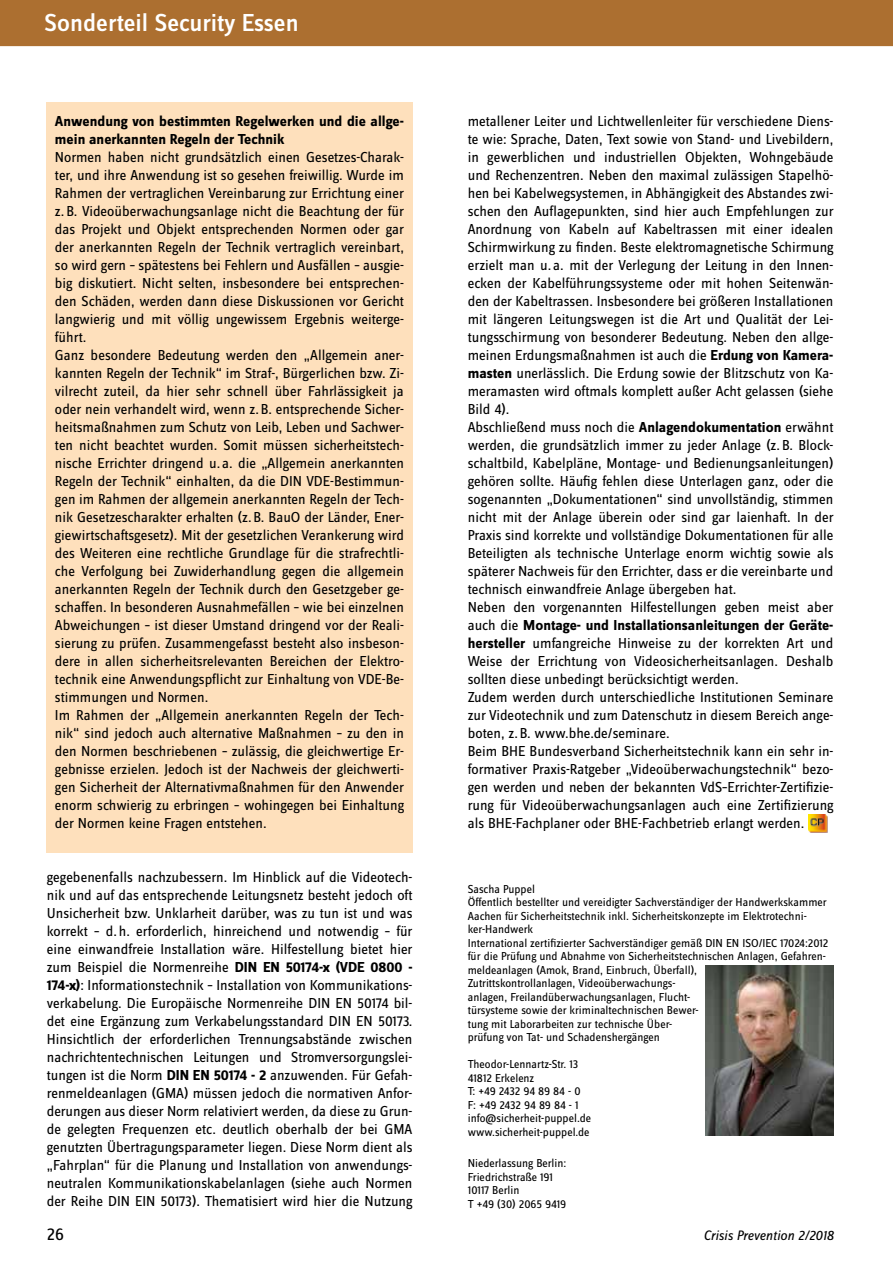
<style>
.page{position:relative;width:893px;height:1263px;background:#fff}
.page>*{position:absolute;margin:0;border:0;box-sizing:border-box;transform-origin:0 0}
.t1{font:500 25.5px "Zine Sans Display OT";color:#fff}
.t2{font:18px "Zine Sans Display OT";color:#000}
.t3{font:15px/18px "Zine Sans Display OT";color:#000}
.t4{font:700 15px/18px "Zine Sans Display OT";color:#000}
.t5{font:italic 14.25px "Zine Sans Display OT";letter-spacing:-.005em;color:#000}
.t6{font:12px/13.5px "Zine Sans Display OT";color:#000}
.s1{font-weight:700}
</style>
<div class="page">
<div style="left:0;top:0;width:893px;height:46px;background:#ac6f30"></div>
<img style="left:809px;top:814px;width:19px;height:19px">
<img style="left:706px;top:965px;width:127px;height:171px">
<div style="left:46px;top:102px;width:366px;height:750px;background:#fee0bc"></div>
<h1 class="t1" style="left:45px;top:8px;width:256px">Sonderteil Security Essen</h1>
<p class="t4" style="left:55px;top:112px;width:350px">Anwendung von bestimmten Regelwerken und die allge&shy;mein anerkannten Regeln der Technik</p>
<p class="t3" style="left:55px;top:148px;width:351px">Normen haben nicht grundsätzlich einen Gesetzes-Charak&shy;ter, und ihre Anwendung ist so gesehen freiwillig. Wurde im Rahmen der vertraglichen Vereinbarung zur Errichtung einer z.B. Videoüberwachungsanlage nicht die Beachtung der für das Projekt und Objekt entsprechenden Normen oder gar der anerkannten Regeln der Technik vertraglich vereinbart, so wird gern – spätestens bei Fehlern und Ausfällen – ausgie&shy;big diskutiert. Nicht selten, insbesondere bei entsprechen&shy;den Schäden, werden dann diese Diskussionen vor Gericht langwierig und mit völlig ungewissem Ergebnis weiterge&shy;führt.<br>Ganz besondere Bedeutung werden den „Allgemein aner&shy;kannten Regeln der Technik“ im Straf-, Bürgerlichen bzw. Zi&shy;vilrecht zuteil, da hier sehr schnell über Fahrlässigkeit ja oder nein verhandelt wird, wenn z.B. entsprechende Sicher&shy;heitsmaßnahmen zum Schutz von Leib, Leben und Sachwer&shy;ten nicht beachtet wurden. Somit müssen sicherheitstech&shy;nische Errichter dringend u. a. die „Allgemein anerkannten Regeln der Technik“ einhalten, da die DIN VDE-Bestimmun&shy;gen im Rahmen der allgemein anerkannten Regeln der Tech&shy;nik Gesetzescharakter erhalten (z.B. BauO der Länder, Ener&shy;giewirtschaftsgesetz). Mit der gesetzlichen Verankerung wird des Weiteren eine rechtliche Grundlage für die strafrechtli&shy;che Verfolgung bei Zuwiderhandlung gegen die allgemein anerkannten Regeln der Technik durch den Gesetzgeber ge&shy;schaffen. In besonderen Ausnahmefällen – wie bei einzelnen Abweichungen – ist dieser Umstand dringend vor der Reali&shy;sierung zu prüfen. Zusammengefasst besteht also insbeson&shy;dere in allen sicherheitsrelevanten Bereichen der Elektro&shy;technik eine Anwendungspflicht zur Einhaltung von VDE-Be&shy;stimmungen und Normen.<br>Im Rahmen der „Allgemein anerkannten Regeln der Tech&shy;nik“ sind jedoch auch alternative Maßnahmen – zu den in den Normen beschriebenen – zulässig, die gleichwertige Er&shy;gebnisse erzielen. Jedoch ist der Nachweis der gleichwerti&shy;gen Sicherheit der Alternativmaßnahmen für den Anwender enorm schwierig zu erbringen – wohingegen bei Einhaltung der Normen keine Fragen entstehen.</p>
<p class="t3" style="left:47px;top:868px;width:367px;text-align:justify">gegebenenfalls nachzubessern. Im Hinblick auf die Videotech&shy;nik und auf das entsprechende Leitungsnetz besteht jedoch oft Unsicherheit bzw. Unklarheit darüber, was zu tun ist und was korrekt – d.h. erforderlich, hinreichend und notwendig – für eine einwandfreie Installation wäre. Hilfestellung bietet hier zum Beispiel die Normenreihe <span class="s1">DIN EN 50174-x (VDE 0800 - 174-x)</span>: Informationstechnik – Installation von Kommunikations&shy;verkabelung. Die Europäische Normenreihe DIN EN 50174 bil&shy;det eine Ergänzung zum Verkabelungsstandard DIN EN 50173.<br>Hinsichtlich der erforderlichen Trennungsabstände zwischen nachrichtentechnischen Leitungen und Stromversorgungslei&shy;tungen ist die Norm <span class="s1">DIN EN 50174 - 2</span> anzuwenden. Für Gefah&shy;renmeldeanlagen (GMA) müssen jedoch die normativen Anfor&shy;derungen aus dieser Norm relativiert werden, da diese zu Grun&shy;de gelegten Frequenzen etc. deutlich oberhalb der bei GMA genutzten Übertragungsparameter liegen. Diese Norm dient als „Fahrplan“ für die Planung und Installation von anwendungs&shy;neutralen Kommunikationskabelanlagen (siehe auch Normen der Reihe DIN EIN 50173). Thematisiert wird hier die Nutzung</p>
<p class="t3" style="left:468px;top:112px;width:367px">metallener Leiter und Lichtwellenleiter für verschiedene Diens&shy;te wie: Sprache, Daten, Text sowie von Stand- und Livebildern, in gewerblichen und industriellen Objekten, Wohngebäude und Rechenzentren. Neben den maximal zulässigen Stapelhö&shy;hen bei Kabelwegsystemen, in Abhängigkeit des Abstandes zwi&shy;schen den Auflagepunkten, sind hier auch Empfehlungen zur Anordnung von Kabeln auf Kabeltrassen mit einer idealen Schirmwirkung zu finden. Beste elektromagnetische Schirmung erzielt man u. a. mit der Verlegung der Leitung in den Innen&shy;ecken der Kabelführungssysteme oder mit hohen Seitenwän&shy;den der Kabeltrassen. Insbesondere bei größeren Installationen mit längeren Leitungswegen ist die Art und Qualität der Lei&shy;tungsschirmung von besonderer Bedeutung. Neben den allge&shy;meinen Erdungsmaßnahmen ist auch die <span class="s1">Erdung von Kamera&shy;masten</span> unerlässlich. Die Erdung sowie der Blitzschutz von Ka&shy;meramasten wird oftmals komplett außer Acht gelassen (siehe Bild 4).<br>Abschließend muss noch die <span class="s1">Anlagendokumentation</span> erwähnt werden, die grundsätzlich immer zu jeder Anlage (z.B. Block&shy;schaltbild, Kabelpläne, Montage- und Bedienungsanleitungen) gehören sollte. Häufig fehlen diese Unterlagen ganz, oder die sogenannten „Dokumentationen“ sind unvollständig, stimmen nicht mit der Anlage überein oder sind gar laienhaft. In der Praxis sind korrekte und vollständige Dokumentationen für alle Beteiligten als technische Unterlage enorm wichtig sowie als späterer Nachweis für den Errichter, dass er die vereinbarte und technisch einwandfreie Anlage übergeben hat.<br>Neben den vorgenannten Hilfestellungen geben meist aber auch die <span class="s1">Montage- und Installationsanleitungen der Geräte&shy;hersteller</span> umfangreiche Hinweise zu der korrekten Art und Weise der Errichtung von Videosicherheitsanlagen. Deshalb sollten diese unbedingt berücksichtigt werden.<br>Zudem werden durch unterschiedliche Institutionen Seminare zur Videotechnik und zum Datenschutz in diesem Bereich ange&shy;boten, z.B. www.bhe.de/seminare.<br>Beim BHE Bundesverband Sicherheitstechnik kann ein sehr in&shy;formativer Praxis-Ratgeber „Videoüberwachungstechnik“ bezo&shy;gen werden und neben der bekannten VdS–Errichter-Zertifizie&shy;rung für Videoüberwachungsanlagen auch eine Zertifizierung als BHE-Fachplaner oder BHE-Fachbetrieb erlangt werden.</p>
<p class="t6" style="left:468px;top:882px;width:362px">Sascha Puppel<br>Öffentlich bestellter und vereidigter Sachverständiger der Handwerkskammer Aachen für Sicherheitstechnik inkl. Sicherheitskonzepte im Elektrotechni&shy;ker-Handwerk<br>International zertifizierter Sachverständiger gemäß DIN EN ISO/IEC 17024:2012 für die Prüfung und Abnahme von Sicherheitstechnischen Anlagen, Gefahren&shy;meldeanlagen (Amok, Brand, Einbruch, Überfall),<br>Zutrittskontrollanlagen, Videoüberwachungs-<br>anlagen, Freilandüberwachungsanlagen, Flucht-<br>türsysteme sowie der kriminaltechnischen Bewer-<br>tung mit Laborarbeiten zur technische Über-<br>prüfung von Tat- und Schadenshergängen</p>
<p class="t6" style="left:468px;top:1057px;width:125px">Theodor-Lennartz-Str. 13<br>41812 Erkelenz<br>T: +49 2432 94 89 84 - 0<br>F: +49 2432 94 89 84 - 1 info@sicherheit-puppel.de www.sicherheit-puppel.de</p>
<p class="t6" style="left:468px;top:1156px;width:100px">Niederlassung Berlin:<br>Friedrichstraße 191<br>10117 Berlin<br>T +49 (30) 2065 9419</p>
<p class="t2" style="left:47px;top:1224px;width:19px">26</p>
<p class="t5" style="left:704px;top:1227px;width:132px">Crisis Prevention 2/2018</p>
</div>
